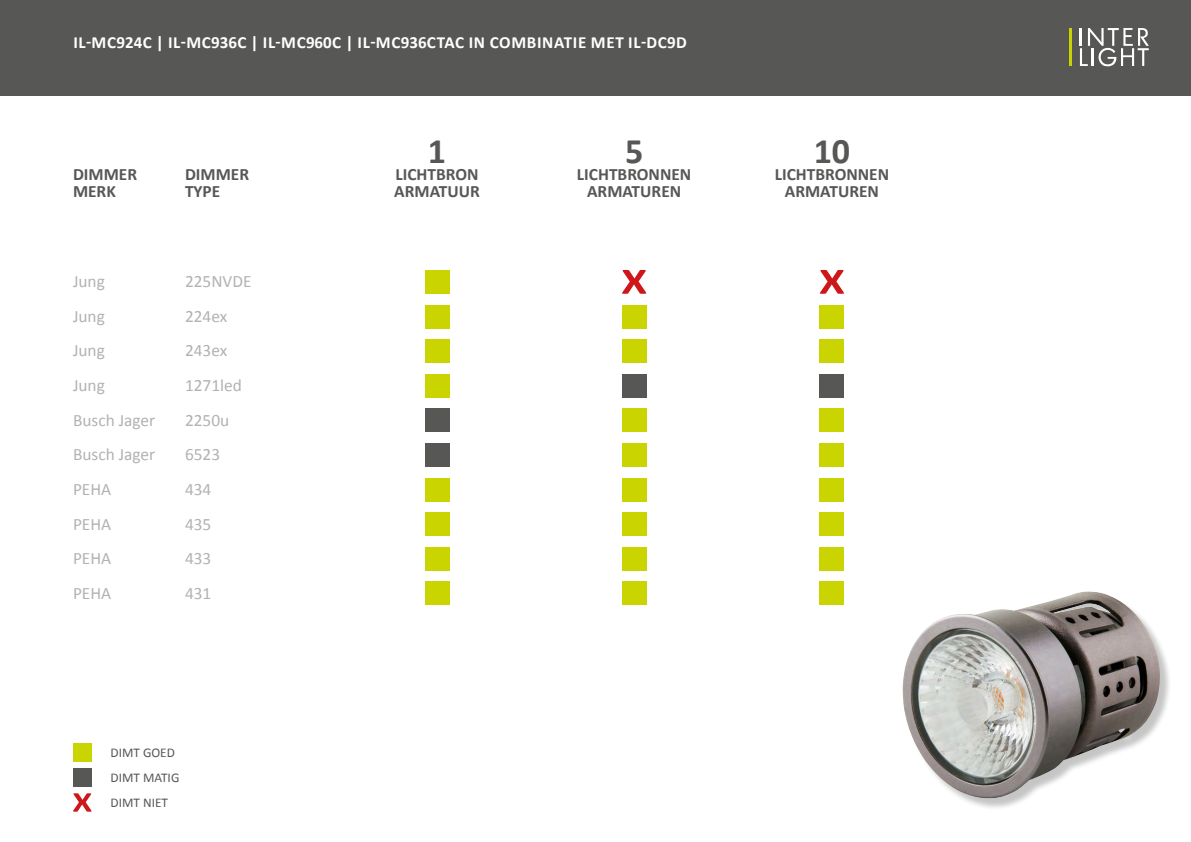
<style>
.page{position:relative;width:1191px;height:842px;background:#fff}
.page>*{position:absolute;margin:0;border:0;box-sizing:border-box;transform-origin:0 0}
.t1{font:700 36px "Calibri";color:#575756}
.t2{font:17.3px/34.7px "Calibri";color:#b3b2b2}
.t3{font:700 17.3px/17px "Calibri";color:#575756}
.t4{font:700 17px "Calibri";letter-spacing:.03em;color:#fff}
.t5{font:13.3px/25.7px "Calibri";color:#575756}
</style>
<div class="page">
<div style="left:0;top:0;width:1191px;height:95px;background:#575756"></div>
<svg style="left:1080px;top:28px;width:68px;height:38px"></svg>
<hr style="left:1069px;top:28px;width:2px;height:38px;background:#c9d300">
<svg style="left:73px;top:793px;width:19px;height:19px"></svg>
<div style="left:73px;top:744px;width:19px;height:18px;background:#cad400"></div>
<div style="left:73px;top:768px;width:19px;height:19px;background:#575756"></div>
<svg style="left:622px;top:270px;width:24px;height:24px"></svg>
<svg style="left:820px;top:270px;width:24px;height:24px"></svg>
<div style="left:425px;top:270px;width:24px;height:24px;background:#cad400"></div>
<div style="left:425px;top:408px;width:24px;height:24px;background:#575756"></div>
<div style="left:622px;top:408px;width:24px;height:24px;background:#cad400"></div>
<div style="left:820px;top:408px;width:24px;height:24px;background:#cad400"></div>
<div style="left:425px;top:305px;width:24px;height:23px;background:#cad400"></div>
<div style="left:622px;top:305px;width:24px;height:23px;background:#cad400"></div>
<div style="left:820px;top:305px;width:24px;height:23px;background:#cad400"></div>
<div style="left:425px;top:443px;width:24px;height:24px;background:#575756"></div>
<div style="left:622px;top:443px;width:24px;height:24px;background:#cad400"></div>
<div style="left:820px;top:443px;width:24px;height:24px;background:#cad400"></div>
<div style="left:425px;top:339px;width:24px;height:24px;background:#cad400"></div>
<div style="left:622px;top:339px;width:24px;height:24px;background:#cad400"></div>
<div style="left:820px;top:339px;width:24px;height:24px;background:#cad400"></div>
<div style="left:425px;top:478px;width:24px;height:24px;background:#cad400"></div>
<div style="left:622px;top:478px;width:24px;height:24px;background:#cad400"></div>
<div style="left:820px;top:478px;width:24px;height:24px;background:#cad400"></div>
<div style="left:425px;top:547px;width:24px;height:24px;background:#cad400"></div>
<div style="left:622px;top:547px;width:24px;height:24px;background:#cad400"></div>
<div style="left:820px;top:547px;width:24px;height:24px;background:#cad400"></div>
<div style="left:425px;top:374px;width:24px;height:24px;background:#cad400"></div>
<div style="left:622px;top:374px;width:24px;height:24px;background:#575756"></div>
<div style="left:820px;top:374px;width:24px;height:24px;background:#575756"></div>
<div style="left:425px;top:512px;width:24px;height:24px;background:#cad400"></div>
<div style="left:622px;top:512px;width:24px;height:24px;background:#cad400"></div>
<div style="left:820px;top:512px;width:24px;height:24px;background:#cad400"></div>
<div style="left:425px;top:581px;width:24px;height:24px;background:#cad400"></div>
<div style="left:622px;top:581px;width:24px;height:24px;background:#cad400"></div>
<div style="left:820px;top:581px;width:24px;height:24px;background:#cad400"></div>
<div style="left:904px;top:593px;width:268px;height:218px;background:#000;opacity:.23"></div>
<img style="left:902px;top:591px;width:258px;height:207px">
<p class="t4" style="left:73px;top:31px;width:615px">IL-MC924C | IL-MC936C | IL-MC960C | IL-MC936CTAC IN COMBINATIE MET IL-DC9D</p>
<p class="t3" style="left:73px;top:166px;width:66px">DIMMER<br>MERK</p>
<p class="t3" style="left:185px;top:166px;width:66px">DIMMER<br>TYPE</p>
<p class="t2" style="left:73px;top:264px;width:84px">Jung<br>Jung<br>Jung<br>Jung<br>Busch Jager<br>Busch Jager<br>PEHA<br>PEHA<br>PEHA<br>PEHA</p>
<p class="t2" style="left:185px;top:264px;width:68px">225NVDE<br>224ex<br>243ex<br>1271led<br>2250u<br>6523<br>434<br>435<br>433<br>431</p>
<p class="t5" style="left:110px;top:739px;width:70px">DIMT GOED<br>DIMT MATIG</p>
<p class="t5" style="left:110px;top:789px;width:59px">DIMT NIET</p>
<h1 class="t1" style="left:428px;top:128px;width:20px">1</h1>
<p class="t3" style="left:394px;top:166px;width:87px">LICHTBRON<br>ARMATUUR</p>
<h1 class="t1" style="left:625px;top:128px;width:20px">5</h1>
<p class="t3" style="left:577px;top:166px;width:116px;text-align:center">LICHTBRONNEN<br>ARMATUREN</p>
<h1 class="t1" style="left:813px;top:128px;width:38px">10</h1>
<p class="t3" style="left:774px;top:166px;width:116px;text-align:center">LICHTBRONNEN<br>ARMATUREN</p>
</div>
